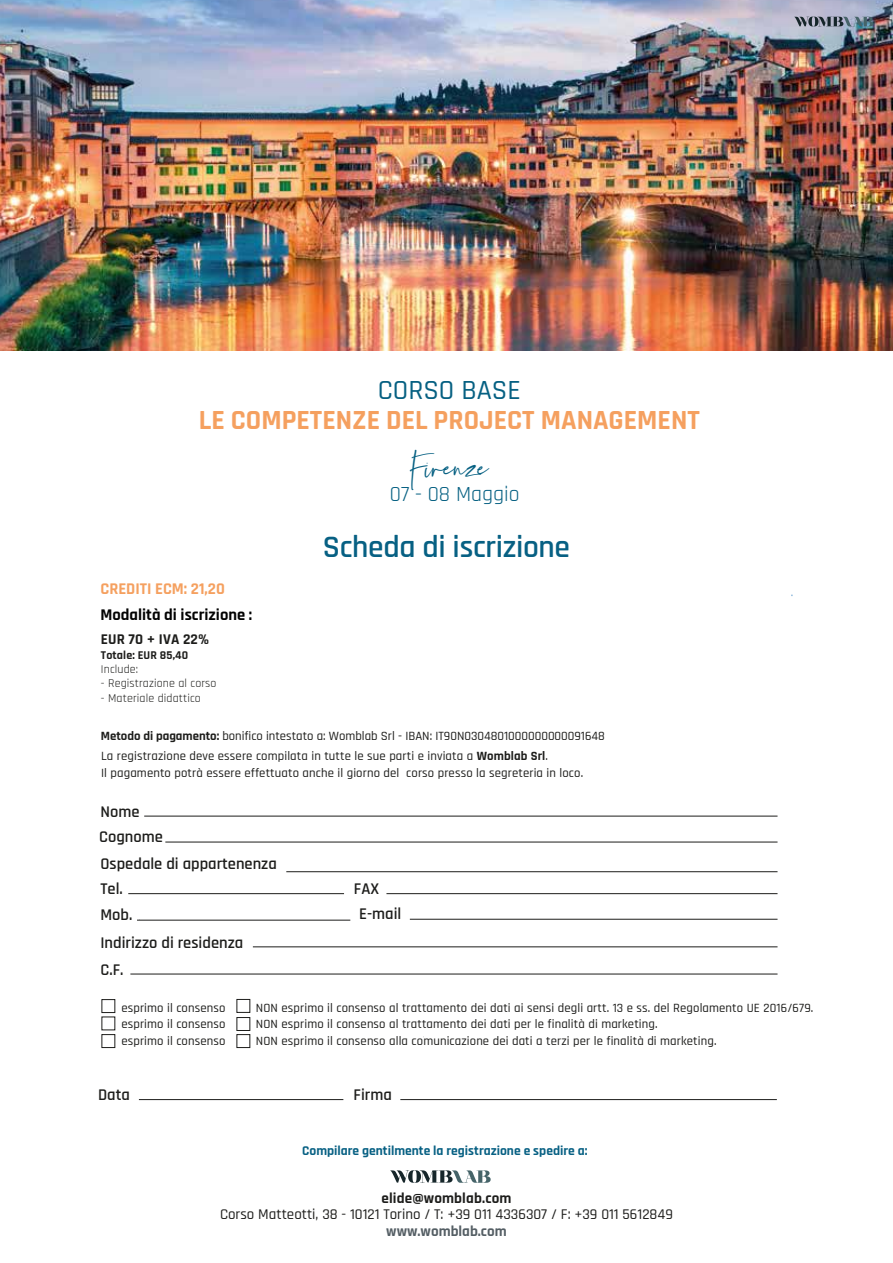
<style>
.page{position:relative;width:893px;height:1263px;background:#fff}
.page>*{position:absolute;margin:0;border:0;box-sizing:border-box;transform-origin:0 0}
.t1{font:40.8px "Silver South Script";color:#066082}
.t2{font:600 31.5px "Rajdhani";letter-spacing:-.01em;color:#076083}
.t3{font:700 28.05px "Rajdhani";color:#f5a05f}
.t4{font:500 28.05px "Rajdhani";color:#066082}
.t5{font:21.75px "Rajdhani";color:#066082}
.t6{font:600 16.5px/25.5px "Rajdhani";color:#1d1d1b}
.t7{font:700 16.5px "Rajdhani";color:#020202}
.t8{font:700 16.5px "Rajdhani";color:#f5a05f}
.t9{font:500 15px "Rajdhani";color:#1d1d1b}
.t10{font:700 15px "Rajdhani";letter-spacing:.01em;color:#1d1d1b}
.t11{font:700 15px "Rajdhani";color:#545e64}
.t12{font:700 13.5px "Rajdhani";color:#076083}
.t13{font:500 12.75px/19.6px "Rajdhani";letter-spacing:.01em;color:#1d1d1b}
.t14{font:12px "Rajdhani";letter-spacing:.01em;color:#1d1d1b}
.t15{font:700 12px "Rajdhani";letter-spacing:.01em;color:#1d1d1b}
.s1{font-weight:700}
</style>
<div class="page">
<img style="left:0;top:0;width:893px;height:350px">
<svg style="left:390px;top:1170px;width:101px;height:13px"></svg>
<hr style="left:144px;top:816px;width:633px;height:1px;background:#1d1d1b">
<hr style="left:165px;top:842px;width:612px;height:1px;background:#1d1d1b">
<hr style="left:286px;top:871px;width:491px;height:1px;background:#1d1d1b">
<hr style="left:128px;top:893px;width:216px;height:1px;background:#1d1d1b">
<hr style="left:386px;top:893px;width:391px;height:1px;background:#1d1d1b">
<hr style="left:410px;top:919px;width:367px;height:1px;background:#1d1d1b">
<hr style="left:137px;top:920px;width:213px;height:1px;background:#1d1d1b">
<hr style="left:253px;top:946px;width:524px;height:1px;background:#1d1d1b">
<hr style="left:130px;top:974px;width:647px;height:1px;background:#1d1d1b">
<hr style="left:400px;top:1099px;width:377px;height:1px;background:#1d1d1b">
<hr style="left:139px;top:1099px;width:204px;height:1px;background:#1d1d1b">
<svg style="left:794px;top:17px;width:79px;height:9px"></svg>
<div style="left:236px;top:999px;width:14px;height:14px;border:1px solid #1d1d1b"></div>
<div style="left:102px;top:999px;width:13px;height:14px;border:1px solid #1d1d1b"></div>
<div style="left:236px;top:1017px;width:14px;height:14px;border:1px solid #1d1d1b"></div>
<div style="left:236px;top:1034px;width:14px;height:14px;border:1px solid #1d1d1b"></div>
<div style="left:102px;top:1034px;width:13px;height:14px;border:1px solid #1d1d1b"></div>
<h3 class="t4" style="left:378px;top:374px;width:145px">CORSO BASE</h3>
<h3 class="t3" style="left:199px;top:403px;width:502px">LE COMPETENZE DEL PROJECT MANAGEMENT</h3>
<h1 class="t1" style="left:411px;top:444px;width:79px">Firenze</h1>
<h3 class="t5" style="left:390px;top:482px;width:131px">07 - 08 Maggio</h3>
<p class="t8" style="left:100px;top:579px;width:126px">CREDITI ECM: 21,20</p>
<p class="t7" style="left:100px;top:605px;width:153px">Modalità di iscrizione :</p>
<h2 class="t2" style="left:323px;top:528px;width:249px">Scheda di iscrizione</h2>
<p class="t10" style="left:101px;top:630px;width:110px">EUR 70 + IVA 22%</p>
<p class="t15" style="left:101px;top:647px;width:89px">Totale: EUR 85,40</p>
<p class="t14" style="left:101px;top:662px;width:39px">Include:</p>
<p class="t14" style="left:101px;top:677px;width:117px">- Registrazione al corso</p>
<p class="t14" style="left:101px;top:691px;width:101px">- Materiale didattico</p>
<p class="t13" style="left:101px;top:727px;width:506px"><span class="s1">Metodo di pagamento:</span> bonifico intestato a: Womblab Srl - IBAN: IT90N0304801000000000091648<br>La registrazione deve essere compilata in tutte le sue parti e inviata a <span class="s1">Womblab Srl</span>.</p>
<p class="t13" style="left:101px;top:763px;width:484px">Il pagamento potrà essere effettuato anche il giorno del corso presso la segreteria in loco.</p>
<p class="t6" style="left:99px;top:799px;width:65px">Nome<br>Cognome</p>
<p class="t6" style="left:100px;top:876px;width:33px;line-height:26.4px">Tel.<br>Mob.</p>
<p class="t6" style="left:100px;top:851px;width:178px">Ospedale di appartenenza</p>
<p class="t6" style="left:100px;top:930px;width:144px">Indirizzo di residenza</p>
<p class="t6" style="left:100px;top:958px;width:24px">C.F.</p>
<p class="t6" style="left:354px;top:876px;width:27px">FAX</p>
<p class="t6" style="left:359px;top:902px;width:44px">E-mail</p>
<p class="t13" style="left:121px;top:998px;width:106px">esprimo il consenso</p>
<p class="t13" style="left:256px;top:998px;width:559px">NON esprimo il consenso al trattamento dei dati ai sensi degli artt. 13 e ss. del Regolamento UE 2016/679.</p>
<p class="t13" style="left:121px;top:1014px;width:106px">esprimo il consenso</p>
<p class="t13" style="left:256px;top:1014px;width:403px">NON esprimo il consenso al trattamento dei dati per le finalità di marketing.</p>
<p class="t13" style="left:121px;top:1031px;width:106px">esprimo il consenso</p>
<p class="t13" style="left:256px;top:1031px;width:462px">NON esprimo il consenso alla comunicazione dei dati a terzi per le finalità di marketing.</p>
<p class="t6" style="left:98px;top:1083px;width:33px">Data</p>
<p class="t6" style="left:354px;top:1083px;width:40px">Firma</p>
<p class="t12" style="left:302px;top:1142px;width:287px">Compilare gentilmente la registrazione e spedire a:</p>
<p class="t10" style="left:382px;top:1189px;width:131px">elide@womblab.com</p>
<p class="t9" style="left:220px;top:1206px;width:454px">Corso Matteotti, 38 - 10121 Torino / T: +39 011 4336307 / F: +39 011 5612849</p>
<p class="t11" style="left:386px;top:1222px;width:122px">www.womblab.com</p>
</div>
